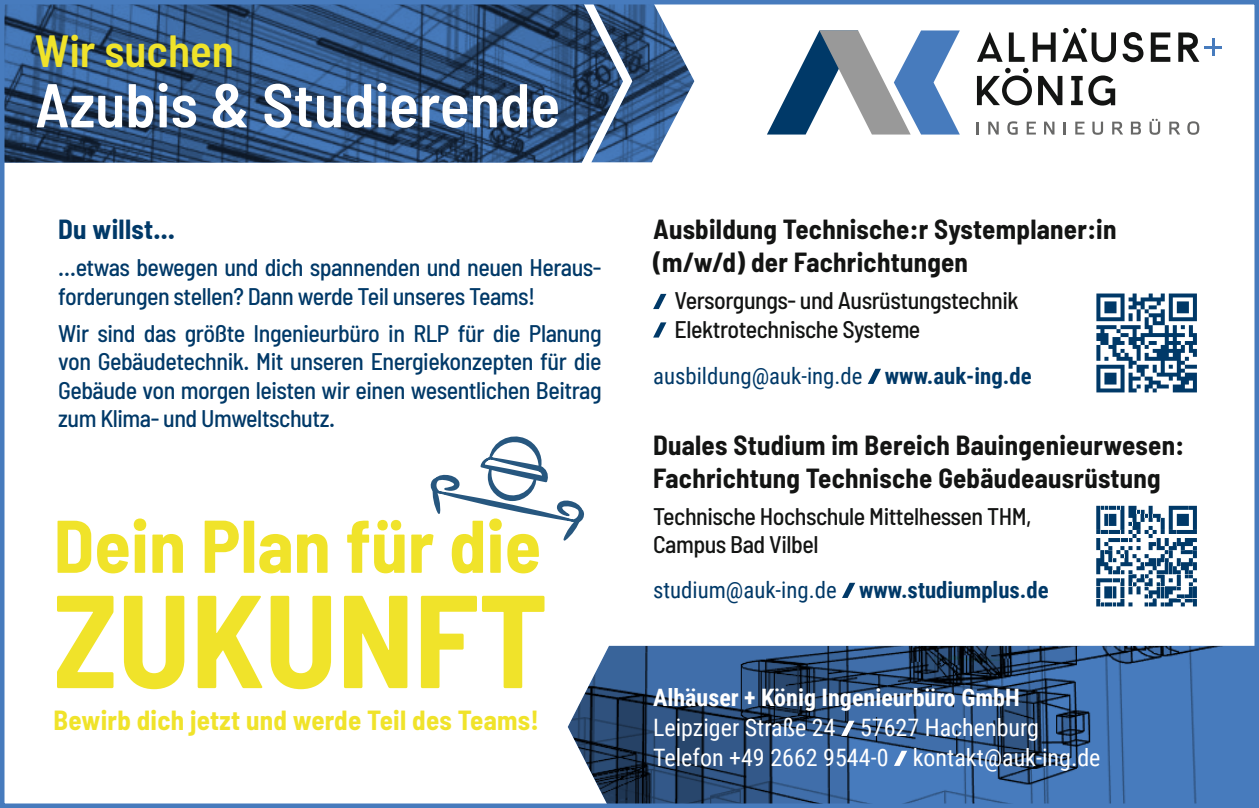
<style>
.page{position:relative;width:1259px;height:808px;background:#fff}
.page>*{position:absolute;margin:0;border:0;box-sizing:border-box;transform-origin:0 0}
.t1{font:700 semi-condensed 132px "Barlow";color:#f0e32a}
.t2{font:700 semi-condensed 74.4px "Barlow";color:#f0e32a}
.t3{font:600 semi-condensed 61.8px "Barlow";color:#fff}
.t4{font:600 semi-condensed 45px "Barlow";color:#f0e32a}
.t5{font:700 semi-condensed 27px/33px "Barlow";letter-spacing:.01em;color:#131413}
.t6{font:700 semi-condensed 27px "Barlow";letter-spacing:.01em;color:#f0e32a}
.t7{font:700 semi-condensed 27px "Barlow";letter-spacing:.01em;color:#003968}
.t8{font:500 semi-condensed 24px/28.5px "Barlow";letter-spacing:-.02em;color:#003968}
.t9{font:500 semi-condensed 24px/28.5px "Barlow";letter-spacing:-.02em;color:#131413}
.t10{font:24px/30px "Roboto Condensed";color:#fff}
.t11{font:700 24px "Roboto Condensed";color:#fff}
.t12{font:22.8px "Roboto Condensed";color:#003968}
.s1{font-weight:700}
</style>
<div class="page">
<img style="left:5px;top:5px;width:689px;height:158px">
<svg style="left:767px;top:30px;width:193px;height:105px"></svg>
<svg style="left:977px;top:32px;width:25px;height:30px"></svg>
<svg style="left:1009px;top:32px;width:15px;height:30px"></svg>
<svg style="left:1032px;top:32px;width:23px;height:30px"></svg>
<svg style="left:1122px;top:32px;width:21px;height:30px"></svg>
<svg style="left:1150px;top:32px;width:20px;height:30px"></svg>
<svg style="left:1038px;top:76px;width:24px;height:29px"></svg>
<svg style="left:1071px;top:76px;width:11px;height:29px"></svg>
<svg style="left:1088px;top:75px;width:27px;height:31px"></svg>
<svg style="left:1062px;top:28px;width:54px;height:34px"></svg>
<svg style="left:977px;top:68px;width:55px;height:37px"></svg>
<svg style="left:1187px;top:121px;width:12px;height:14px"></svg>
<svg style="left:1169px;top:122px;width:11px;height:13px"></svg>
<svg style="left:1149px;top:119px;width:11px;height:16px"></svg>
<svg style="left:1131px;top:122px;width:10px;height:13px"></svg>
<svg style="left:1112px;top:122px;width:11px;height:13px"></svg>
<svg style="left:1092px;top:122px;width:11px;height:13px"></svg>
<svg style="left:1075px;top:122px;width:9px;height:13px"></svg>
<svg style="left:1063px;top:122px;width:3px;height:13px"></svg>
<svg style="left:1044px;top:122px;width:10px;height:13px"></svg>
<svg style="left:1026px;top:122px;width:10px;height:13px"></svg>
<svg style="left:1007px;top:121px;width:10px;height:14px"></svg>
<svg style="left:988px;top:122px;width:10px;height:13px"></svg>
<svg style="left:976px;top:122px;width:3px;height:13px"></svg>
<svg style="left:1178px;top:32px;width:44px;height:30px"></svg>
<svg style="left:867px;top:369px;width:14px;height:15px"></svg>
<svg style="left:1096px;top:293px;width:101px;height:99px"></svg>
<svg style="left:653px;top:294px;width:13px;height:15px"></svg>
<svg style="left:653px;top:322px;width:13px;height:16px"></svg>
<svg style="left:842px;top:583px;width:13px;height:15px"></svg>
<svg style="left:430px;top:436px;width:154px;height:105px"></svg>
<img style="left:568px;top:646px;width:676px;height:157px">
<svg style="left:841px;top:721px;width:13px;height:15px"></svg>
<svg style="left:894px;top:751px;width:13px;height:15px"></svg>
<svg style="left:1096px;top:506px;width:101px;height:100px"></svg>
<div style="left:0;top:0;width:1259px;height:808px;border:4px solid #477bbd"></div>
<h3 class="t4" style="left:35px;top:25px;width:201px">Wir suchen</h3>
<h3 class="t3" style="left:35px;top:70px;width:527px">Azubis &amp; Studierende</h3>
<p class="t7" style="left:58px;top:219px;width:118px">Du willst…</p>
<p class="t8" style="left:58px;top:256px;width:545px">…etwas bewegen und dich spannenden und neuen Heraus&shy;forderungen stellen? Dann werde Teil unseres Teams!</p>
<p class="t8" style="left:58px;top:321px;width:545px;text-align:justify">Wir sind das größte Ingenieurbüro in RLP für die Planung von Gebäudetechnik. Mit unseren Energiekonzepten für die Gebäude von morgen leisten wir einen wesentlichen Beitrag zum Klima- und Umweltschutz.</p>
<h2 class="t2" style="left:54px;top:516px;width:489px">Dein Plan für die</h2>
<h1 class="t1" style="left:54px;top:588px;width:496px">ZUKUNFT</h1>
<p class="t6" style="left:54px;top:709px;width:487px">Bewirb dich jetzt und werde Teil des Teams!</p>
<p class="t5" style="left:653px;top:215px;width:465px">Ausbildung Technische:r Systemplaner:in (m/w/d) der Fachrichtungen</p>
<p class="t9" style="left:674px;top:289px;width:346px">Versorgungs- und Ausrüstungstechnik<br>Elektrotechnische Systeme</p>
<p class="t12" style="left:653px;top:367px;width:380px">ausbildung@auk-ing.de <span class="s1">www.auk-ing.de</span></p>
<p class="t5" style="left:653px;top:431px;width:532px">Duales Studium im Bereich Bauingenieurwesen:<br>Fachrichtung Technische Gebäudeausrüstung</p>
<p class="t9" style="left:653px;top:504px;width:380px">Technische Hochschule Mittelhessen THM,</p>
<p class="t9" style="left:653px;top:533px;width:167px">Campus Bad Vilbel</p>
<p class="t12" style="left:653px;top:581px;width:397px">studium@auk-ing.de <span class="s1">www.studiumplus.de</span></p>
<p class="t11" style="left:653px;top:688px;width:368px">Alhäuser + König Ingenieurbüro GmbH</p>
<p class="t10" style="left:653px;top:714px;width:449px">Leipziger Straße 24 57627 Hachenburg<br>Telefon +49 2662 9544-0 kontakt@auk-ing.de</p>
</div>
